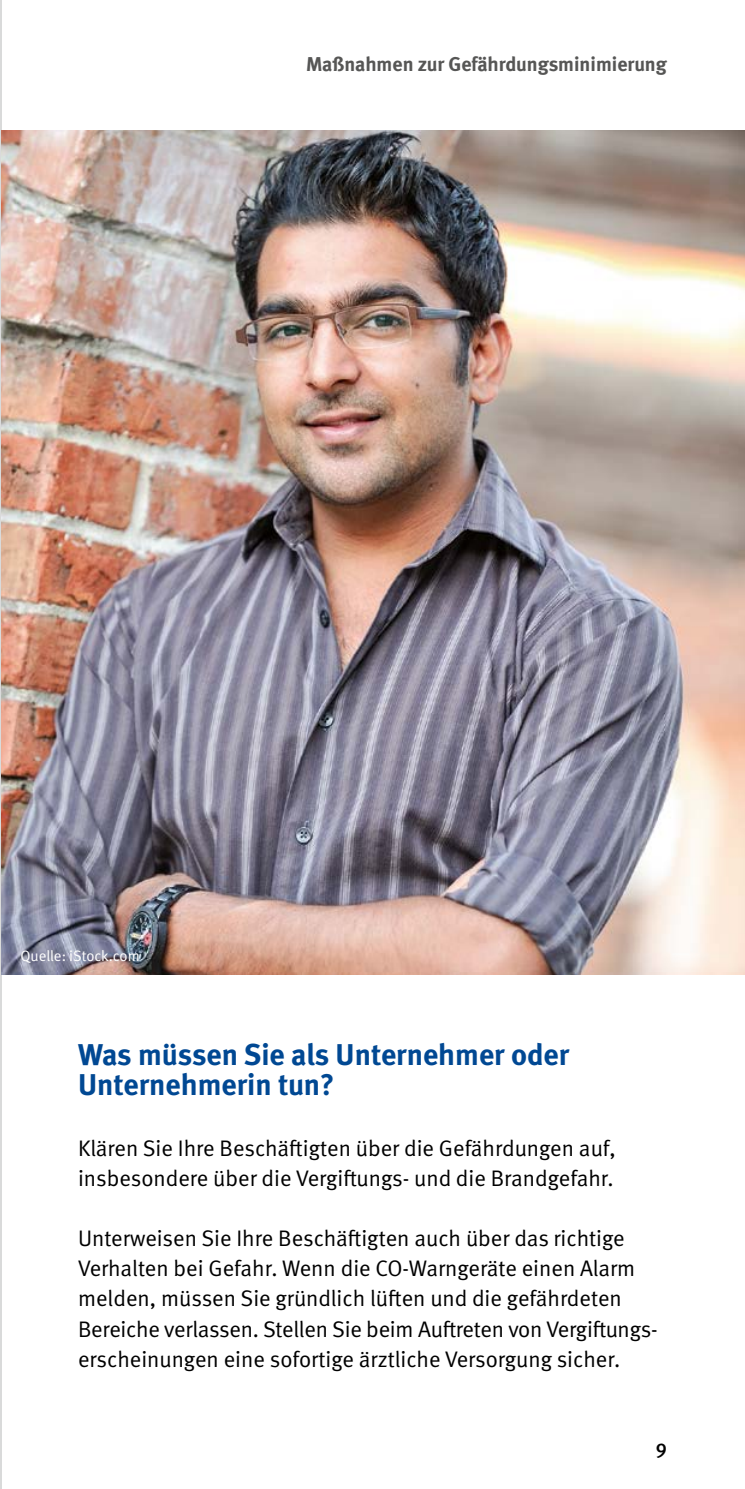
<style>
.page{position:relative;width:745px;height:1489px;background:#fff}
.page>*{position:absolute;margin:0;border:0;box-sizing:border-box;transform-origin:0 0}
._01_Überschriften_Headline_12_Punkt_Blau{font:700 30px/30px "DGUV Meta";color:#004893}
._02_Fließtext_Fließtext{font:22.5px/30px "DGUV Meta";color:#000}
.t1{font:700 20px "DGUV Meta";color:#565655}
.t2{font:500 20px "DGUV Meta";color:#000}
.t3{font:15px "DGUV Meta";color:#fff}
</style>
<div class="page">
<hr style="left:0;top:0;width:1px;height:1488px;background:#d9dada">
<img style="left:1px;top:130px;width:743px;height:844px">
<p class="t1" style="left:306px;top:52px;width:362px">Maßnahmen zur Gefährdungsminimierung</p>
<p class="t3" style="left:20px;top:947px;width:121px">Quelle: iStock.com</p>
<h2 class="_01_Überschriften_Headline_12_Punkt_Blau" style="left:78px;top:1040px;width:492px">Was müssen Sie als Unternehmer oder<br>Unternehmerin tun?</h2>
<p class="_02_Fließtext_Fließtext" style="left:78px;top:1133px;width:538px">Klären Sie Ihre Beschäftigten über die Gefährdungen auf, insbesondere über die Vergiftungs- und die Brandgefahr.</p>
<p class="_02_Fließtext_Fließtext" style="left:78px;top:1223px;width:580px">Unterweisen Sie Ihre Beschäftigten auch über das richtige Verhalten bei Gefahr. Wenn die CO-Warngeräte einen Alarm melden, müssen Sie gründlich lüften und die gefährdeten Bereiche verlassen. Stellen Sie beim Auftreten von Vergiftungs&shy;erscheinungen eine sofortige ärztliche Versorgung sicher.</p>
<p class="t2" style="left:655px;top:1438px;width:13px">9</p>
</div>
